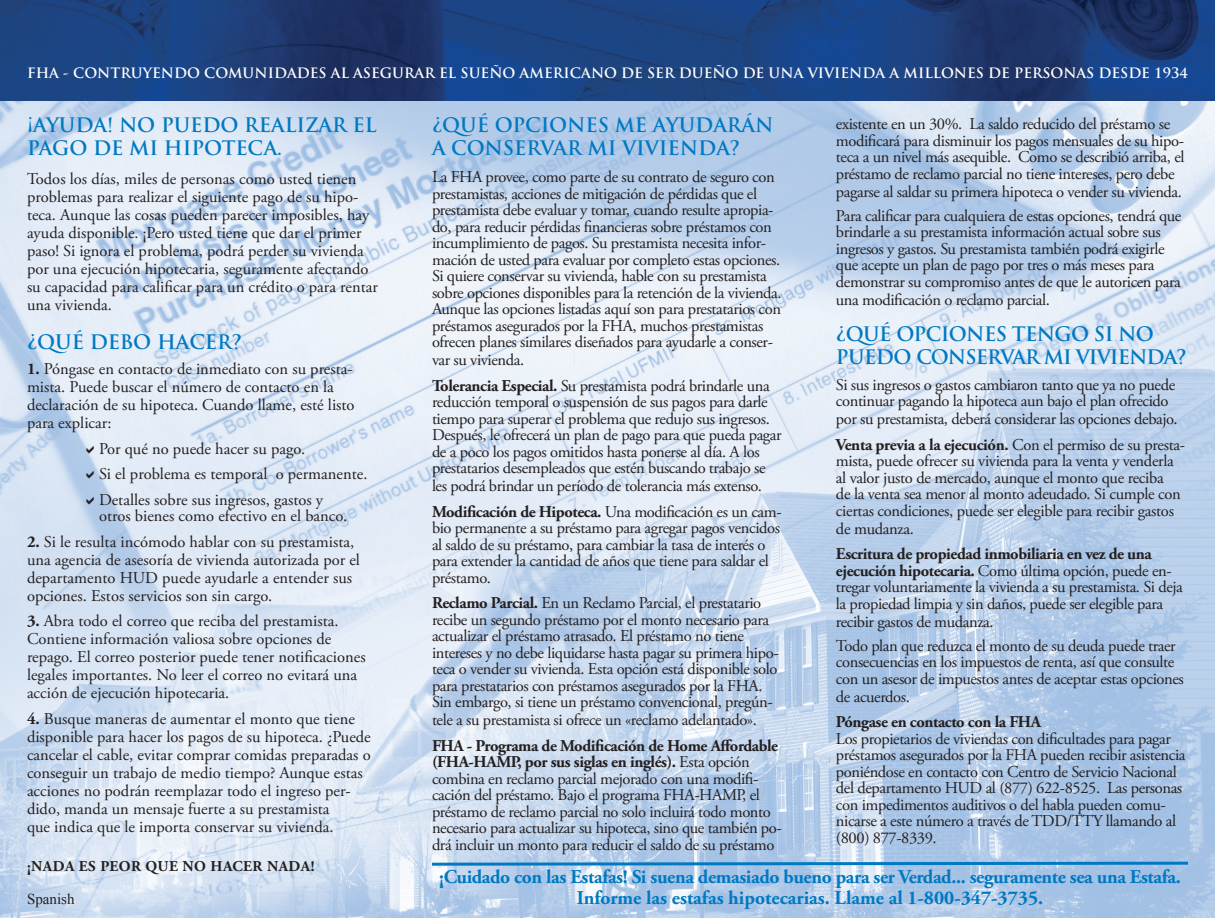
<style>
.page{position:relative;width:1215px;height:918px;background:#fff}
.page>*{position:absolute;margin:0;border:0;box-sizing:border-box;transform-origin:0 0}
.t1{font:700 19.5px "Trajan Pro";letter-spacing:-.005em;color:#0079c2}
.t2{font:700 19.5px "Adobe Garamond Pro";letter-spacing:-.02em;color:#0079c2}
.t3{font:700 19.5px "Adobe Garamond Pro";color:#0079c2}
.t4{font:700 19.5px/23.4px "Trajan Pro";letter-spacing:-.04em;color:#0079c2}
.t5{font:16.5px/16.5px "Adobe Garamond Pro";letter-spacing:-.025em;color:#231f20}
.t6{font:16.5px/18px "Adobe Garamond Pro";color:#231f20}
.t7{font:700 16.5px "Adobe Garamond Pro";letter-spacing:-.025em;color:#231f20}
.t8{font:700 15px "Adobe Garamond Pro";letter-spacing:.03em;color:#231f20}
.t9{font:15px "Times New Roman";color:#231f20}
.t10{font:700 13.95px "Trajan Pro";color:#fff}
.s1{font-weight:700}
.s2{font-weight:400}
</style>
<div class="page">
<img style="left:0;top:0;width:1215px;height:918px">
<svg style="left:429px;top:860px;width:762px;height:7px;background:#67a9d8"></svg>
<svg style="left:87px;top:446px;width:7px;height:7px"></svg>
<svg style="left:87px;top:471px;width:7px;height:8px"></svg>
<svg style="left:87px;top:497px;width:7px;height:7px"></svg>
<p class="t10" style="left:27px;top:65px;width:1162px">FHA - CONTRUYENDO COMUNIDADES AL ASEGURAR EL SUEÑO AMERICANO DE SER DUEÑO DE UNA VIVIENDA A MILLONES DE PERSONAS DESDE 1934</p>
<p class="t1" style="left:27px;top:113px;width:351px">¡AYUDA! NO PUEDO REALIZAR EL  </p>
<p class="t1" style="left:27px;top:136px;width:265px">PAGO DE MI HIPOTECA.   </p>
<p class="t6" style="left:27px;top:170px;width:352px">Todos los días, miles de personas como usted tienen problemas para realizar el siguiente pago de su hipo&shy;teca. Aunque las cosas pueden parecer imposibles, hay ayuda disponible. ¡Pero usted tiene que dar el primer paso! Si ignora el problema, podrá perder su vivienda por una ejecución hipotecaria, seguramente afectando su capacidad para calificar para un crédito o para rentar una vivienda.  </p>
<p class="t1" style="left:27px;top:330px;width:220px">¿QUÉ DEBO HACER?  </p>
<p class="t6" style="left:27px;top:361px;width:329px"><span class="s1">1.</span> Póngase en contacto de inmediato con su presta&shy;mista. Puede buscar el número de contacto en la declaración de su hipoteca. Cuando llame, esté listo para explicar:</p>
<p class="t6" style="left:99px;top:440px;width:210px">Por qué no puede hacer su pago.  </p>
<p class="t6" style="left:99px;top:466px;width:272px">Si el problema es temporal   o permanente.  </p>
<p class="t6" style="left:99px;top:492px;width:252px;line-height:16.5px">Detalles sobre sus ingresos, gastos y otros bienes como efectivo en el banco.  </p>
<p class="t6" style="left:27px;top:533px;width:334px"><span class="s1">2.</span> Si le resulta incómodo hablar con su prestamista, una agencia de asesoría de vivienda autorizada por el departamento HUD puede ayudarle a entender sus opciones. Estos servicios son sin cargo.  </p>
<p class="t6" style="left:27px;top:613px;width:319px"><span class="s1">3.</span> Abra todo el correo que reciba del prestamista.   </p>
<p class="t6" style="left:27px;top:631px;width:340px">Contiene información valiosa sobre opciones de repago. El correo posterior puede tener notificaciones legales importantes. No leer el correo no evitará una acción de ejecución hipotecaria.  </p>
<p class="t6" style="left:27px;top:710px;width:345px"><span class="s1">4.</span> Busque maneras de aumentar el monto que tiene disponible para hacer los pagos de su hipoteca. ¿Puede cancelar el cable, evitar comprar comidas preparadas o conseguir un trabajo de medio tiempo? Aunque estas acciones no podrán reemplazar todo el ingreso per&shy;dido, manda un mensaje fuerte a su prestamista   </p>
<p class="t6" style="left:27px;top:818px;width:310px">que indica que le importa conservar su vivienda.  </p>
<p class="t8" style="left:27px;top:857px;width:289px">¡NADA ES PEOR QUE NO HACER NADA!</p>
<p class="t1" style="left:432px;top:113px;width:345px">¿QUÉ OPCIONES ME AYUDARÁN  </p>
<p class="t1" style="left:432px;top:136px;width:318px">A CONSERVAR MI VIVIENDA?   </p>
<p class="t5" style="left:432px;top:169px;width:351px">La FHA provee, como parte de su contrato de seguro con prestamistas, acciones de mitigación de pérdidas que el prestamista debe evaluar y tomar, cuando resulte apropia&shy;do, para reducir pérdidas financieras sobre préstamos con incumplimiento de pagos. Su prestamista necesita infor&shy;mación de usted para evaluar por completo estas opciones.<br>Si quiere conservar su vivienda, hable con su prestamista sobre opciones disponibles para la retención de la vivienda.<br>Aunque las opciones listadas aquí son para prestatarios con préstamos asegurados por la FHA, muchos prestamistas ofrecen planes similares diseñados para ayudarle a conser-</p>
<p class="t5" style="left:432px;top:352px;width:95px">var su vivienda.  </p>
<p class="t5" style="left:432px;top:378px;width:351px"><span class="s1">Tolerancia Especial.</span> Su prestamista podrá brindarle una reducción temporal o suspensión de sus pagos para darle tiempo para superar el problema que redujo sus ingresos.<br>Después, le ofrecerá un plan de pago para que pueda pagar de a poco los pagos omitidos hasta ponerse al día. A los prestatarios desempleados que estén buscando trabajo se</p>
<p class="t5" style="left:432px;top:478px;width:331px">les podrá brindar un período de tolerancia más extenso.</p>
<p class="t5" style="left:432px;top:504px;width:351px"><span class="s1">Modificación de Hipoteca.</span> Una modificación es un cam&shy;bio permanente a su préstamo para agregar pagos vencidos al saldo de su préstamo, para cambiar la tasa de interés o para extender la cantidad de años que tiene para saldar el préstamo.</p>
<p class="t5" style="left:432px;top:595px;width:348px"><span class="s1">Reclamo Parcial.</span> En un Reclamo Parcial, el prestatario recibe un segundo préstamo por el monto necesario para actualizar el préstamo atrasado. El préstamo no tiene intereses y no debe liquidarse hasta pagar su primera hipo&shy;teca o vender su vivienda. Esta opción está disponible solo para prestatarios con préstamos asegurados por la FHA.<br>Sin embargo, si tiene un préstamo convencional, pregún-</p>
<p class="t5" style="left:432px;top:712px;width:328px">tele a su prestamista si ofrece un «reclamo adelantado».  </p>
<p class="t7" style="left:432px;top:736px;width:348px">FHA - Programa de Modificación de Home Affordable  </p>
<p class="t5" style="left:432px;top:754px;width:351px"><span class="s1">(FHA-HAMP, por sus siglas en inglés).</span> Esta opción combina en reclamo parcial mejorado con una modifi&shy;cación del préstamo. Bajo el programa FHA-HAMP, el préstamo de reclamo parcial no solo incluirá todo monto necesario para actualizar su hipoteca, sino que también po&shy;drá incluir un monto para reducir el saldo de su préstamo</p>
<p class="t5" style="left:836px;top:116px;width:350px">existente en un 30%. La saldo reducido del préstamo se modificará para disminuir los pagos mensuales de su hipo&shy;teca a un nivel más asequible. Como se describió arriba, el préstamo de reclamo parcial no tiene intereses, pero debe</p>
<p class="t5" style="left:836px;top:184px;width:348px">pagarse al saldar su primera hipoteca o vender su vivienda.</p>
<p class="t5" style="left:836px;top:208px;width:347px">Para calificar para cualquiera de estas opciones, tendrá que brindarle a su prestamista información actual sobre sus ingresos y gastos. Su prestamista también podrá exigirle que acepte un plan de pago por tres o más meses para demonstrar su compromiso antes de que le autoricen para</p>
<p class="t5" style="left:836px;top:292px;width:217px">una modificación o reclamo parcial.  </p>
<p class="t4" style="left:836px;top:322px;width:352px">¿QUÉ OPCIONES TENGO SI NO<br>PUEDO CONSERVAR MI VIVIENDA?</p>
<p class="t5" style="left:836px;top:377px;width:341px">Si sus ingresos o gastos cambiaron tanto que ya no puede continuar pagando la hipoteca aun bajo el plan ofrecido</p>
<p class="t5" style="left:836px;top:411px;width:349px">por su prestamista, deberá considerar las opciones debajo.   </p>
<p class="t5" style="left:836px;top:437px;width:351px"><span class="s1">Venta previa a la ejecución.</span> Con el permiso de su presta&shy;mista, puede ofrecer su vivienda para la venta y venderla al valor justo de mercado, aunque el monto que reciba<br>de la venta sea menor al monto adeudado. Si cumple con ciertas condiciones, puede ser elegible para recibir gastos</p>
<p class="t5" style="left:836px;top:521px;width:81px">de mudanza.  </p>
<p class="t5" style="left:836px;top:546px;width:348px"><span class="s1">Escritura de propiedad inmobiliaria en vez de una ejecución hipotecaria.</span> Como última opción, puede en&shy;tregar voluntariamente la vivienda a su prestamista. Si deja la propiedad limpia y sin daños, puede ser elegible para</p>
<p class="t5" style="left:836px;top:614px;width:161px">recibir gastos de mudanza.  </p>
<p class="t5" style="left:836px;top:638px;width:349px">Todo plan que reduzca el monto de su deuda puede traer consecuencias en los impuestos de renta, así que consulte con un asesor de impuestos antes de aceptar estas opciones</p>
<p class="t5" style="left:836px;top:689px;width:77px">de acuerdos.  </p>
<p class="t7" style="left:836px;top:712px;width:208px">Póngase en contacto con la FHA<span class="s2">  </span></p>
<p class="t5" style="left:836px;top:731px;width:351px">Los propietarios de viviendas con dificultades para pagar préstamos asegurados por la FHA pueden recibir asistencia poniéndose en contacto con Centro de Servicio Nacional del departamento HUD al (877) 622-8525. Las personas con impedimentos auditivos o del habla pueden comu&shy;nicarse a este número a través de TDD/TTY llamando al (800) 877-8339.</p>
<p class="t2" style="left:439px;top:865px;width:746px">¡Cuidado con las Estafas! Si suena demasiado bueno para ser Verdad... seguramente sea una Estafa.   </p>
<p class="t9" style="left:27px;top:889px;width:49px">Spanish</p>
<p class="t3" style="left:577px;top:886px;width:468px">Informe las estafas hipotecarias. Llame al 1-800-347-3735.</p>
</div>
